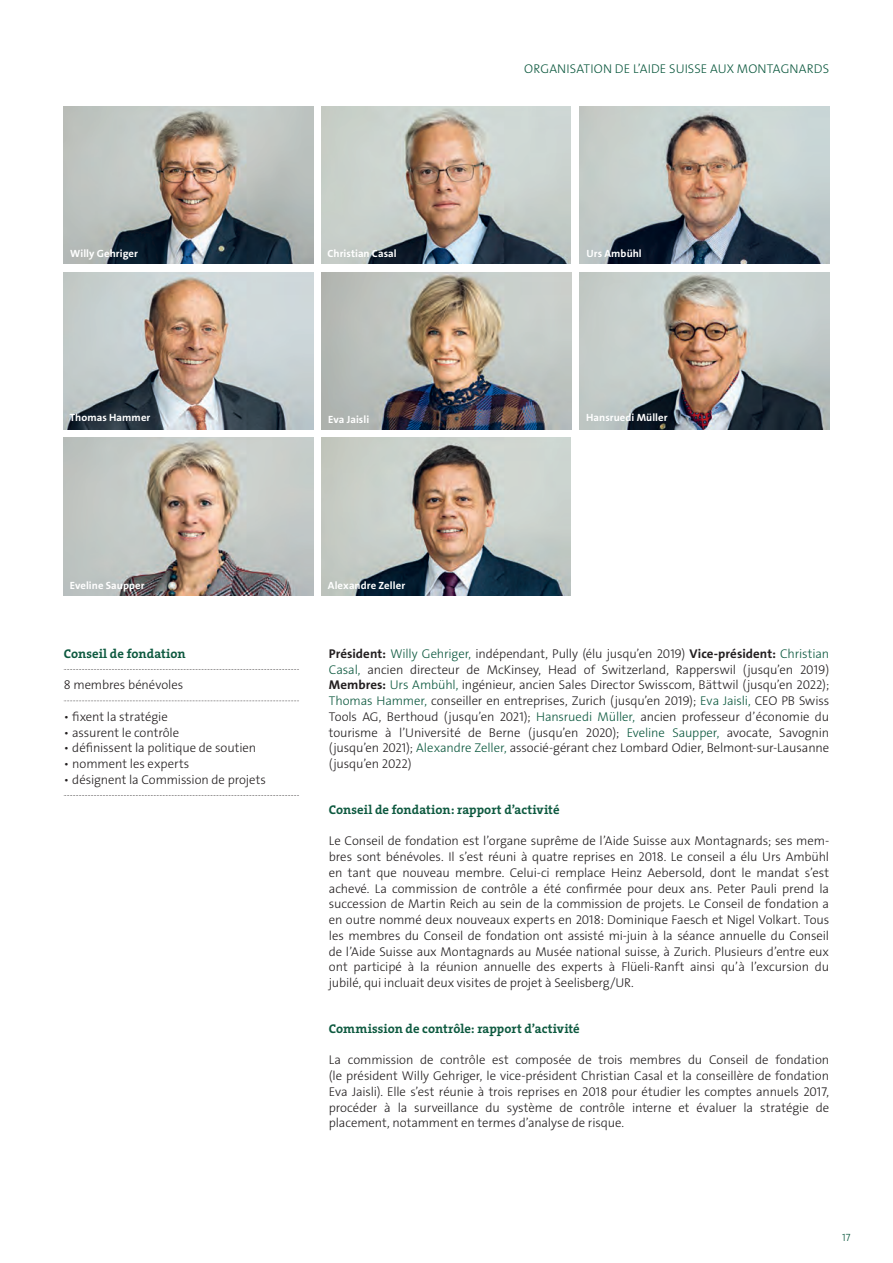
<style>
.page{position:relative;width:893px;height:1263px;background:#fff}
.page>*{position:absolute;margin:0;border:0;box-sizing:border-box;transform-origin:0 0}
.t1{font:12.75px/15.8px "The Sans LP3 Lig";letter-spacing:-.005em;color:#231f20;text-align:justify}
.t2{font:12.75px "The Serif LP7 Bld";letter-spacing:.005em;color:#0d593f}
.t3{font:12.75px "The Sans LP3 Lig";letter-spacing:.01em;color:#0d593f}
.t4{font:10.5px "The Sans LP7 Bld";letter-spacing:.005em;color:#fff}
.t5{font:10.5px "The Sans LP3 Lig";color:#0d593f}
.s1{font-family:"The Sans LP7 Bld"}
.s2{color:#0d593f}
</style>
<div class="page">
<svg style="left:64px;top:669px;width:235px;height:1px"></svg>
<svg style="left:64px;top:700px;width:235px;height:1px"></svg>
<svg style="left:64px;top:795px;width:235px;height:1px"></svg>
<img style="left:64px;top:106px;width:249px;height:158px">
<img style="left:322px;top:272px;width:249px;height:157px">
<img style="left:580px;top:106px;width:249px;height:158px">
<img style="left:321px;top:106px;width:250px;height:158px">
<img style="left:64px;top:272px;width:249px;height:157px">
<img style="left:580px;top:272px;width:249px;height:157px">
<img style="left:64px;top:438px;width:249px;height:157px">
<img style="left:321px;top:438px;width:250px;height:157px">
<p class="t3" style="left:524px;top:61px;width:306px">ORGANISATION DE L’AIDE SUISSE AUX MONTAGNARDS</p>
<p class="t4" style="left:70px;top:247px;width:69px">Willy Gehriger</p>
<p class="t4" style="left:328px;top:247px;width:71px">Christian Casal</p>
<p class="t4" style="left:586px;top:247px;width:57px">Urs Ambühl</p>
<p class="t4" style="left:70px;top:410px;width:82px">Thomas Hammer</p>
<p class="t4" style="left:586px;top:410px;width:83px">Hansruedi Müller</p>
<p class="t4" style="left:328px;top:413px;width:43px">Eva Jaisli</p>
<p class="t4" style="left:70px;top:578px;width:76px">Eveline Saupper</p>
<p class="t4" style="left:328px;top:578px;width:79px">Alexandre Zeller</p>
<p class="t2" style="left:64px;top:645px;width:123px">Conseil de fondation</p>
<p class="t1" style="left:64px;top:677px;width:121px">8 membres bénévoles</p>
<p class="t1" style="left:64px;top:709px;width:106px">• fixent la stratégie</p>
<p class="t1" style="left:64px;top:725px;width:117px">• assurent le contrôle</p>
<p class="t1" style="left:64px;top:740px;width:194px">• définissent la politique de soutien</p>
<p class="t1" style="left:64px;top:756px;width:127px">• nomment les experts</p>
<p class="t1" style="left:64px;top:772px;width:204px">• désignent la Commission de projets</p>
<p class="t1" style="left:329px;top:646px;width:502px"><span class="s1">Président:</span> <span class="s2">Willy Gehriger,</span> indépendant, Pully (élu jusqu’en 2019) <span class="s1">Vice-président:</span> <span class="s2">Christian Casal,</span> ancien directeur de McKinsey, Head of Switzerland, Rapperswil (jusqu’en 2019)<br><span class="s1">Membres:</span> <span class="s2">Urs Ambühl,</span> ingénieur, ancien Sales Director Swisscom, Bättwil (jusqu’en 2022); <span class="s2">Thomas Hammer,</span> conseiller en entreprises, Zurich (jusqu’en 2019); <span class="s2">Eva Jaisli,</span> CEO PB Swiss Tools AG, Berthoud (jusqu’en 2021); <span class="s2">Hansruedi Müller,</span> ancien professeur d’économie du tourisme à l’Université de Berne (jusqu’en 2020); <span class="s2">Eveline Saupper,</span> avocate, Savognin (jusqu’en 2021); <span class="s2">Alexandre Zeller,</span> associé-gérant chez Lombard Odier, Belmont-sur-Lausanne (jusqu’en 2022)</p>
<p class="t2" style="left:329px;top:801px;width:232px">Conseil de fondation: rapport d’activité</p>
<p class="t1" style="left:329px;top:833px;width:502px">Le Conseil de fondation est l’organe suprême de l’Aide Suisse aux Montagnards; ses mem&shy;bres sont bénévoles. Il s’est réuni à quatre reprises en 2018. Le conseil a élu Urs Ambühl en tant que nouveau membre. Celui-ci remplace Heinz Aebersold, dont le mandat s’est achevé. La commission de contrôle a été confirmée pour deux ans. Peter Pauli prend la succession de Martin Reich au sein de la commission de projets. Le Conseil de fondation a en outre nommé deux nouveaux experts en 2018: Dominique Faesch et Nigel Volkart. Tous les membres du Conseil de fondation ont assisté mi-juin à la séance annuelle du Conseil de l’Aide Suisse aux Montagnards au Musée national suisse, à Zurich. Plusieurs d’entre eux ont participé à la réunion annuelle des experts à Flüeli-Ranft ainsi qu’à l’excursion du jubilé, qui incluait deux visites de projet à Seelisberg/UR.</p>
<p class="t2" style="left:329px;top:1020px;width:252px">Commission de contrôle: rapport d’activité</p>
<p class="t1" style="left:329px;top:1052px;width:502px">La commission de contrôle est composée de trois membres du Conseil de fondation (le président Willy Gehriger, le vice-président Christian Casal et la conseillère de fondation Eva Jaisli). Elle s’est réunie à trois reprises en 2018 pour étudier les comptes annuels 2017, procéder à la surveillance du système de contrôle interne et évaluer la stratégie de placement, notamment en termes d’analyse de risque.</p>
<p class="t5" style="left:842px;top:1231px;width:10px">17</p>
</div>
